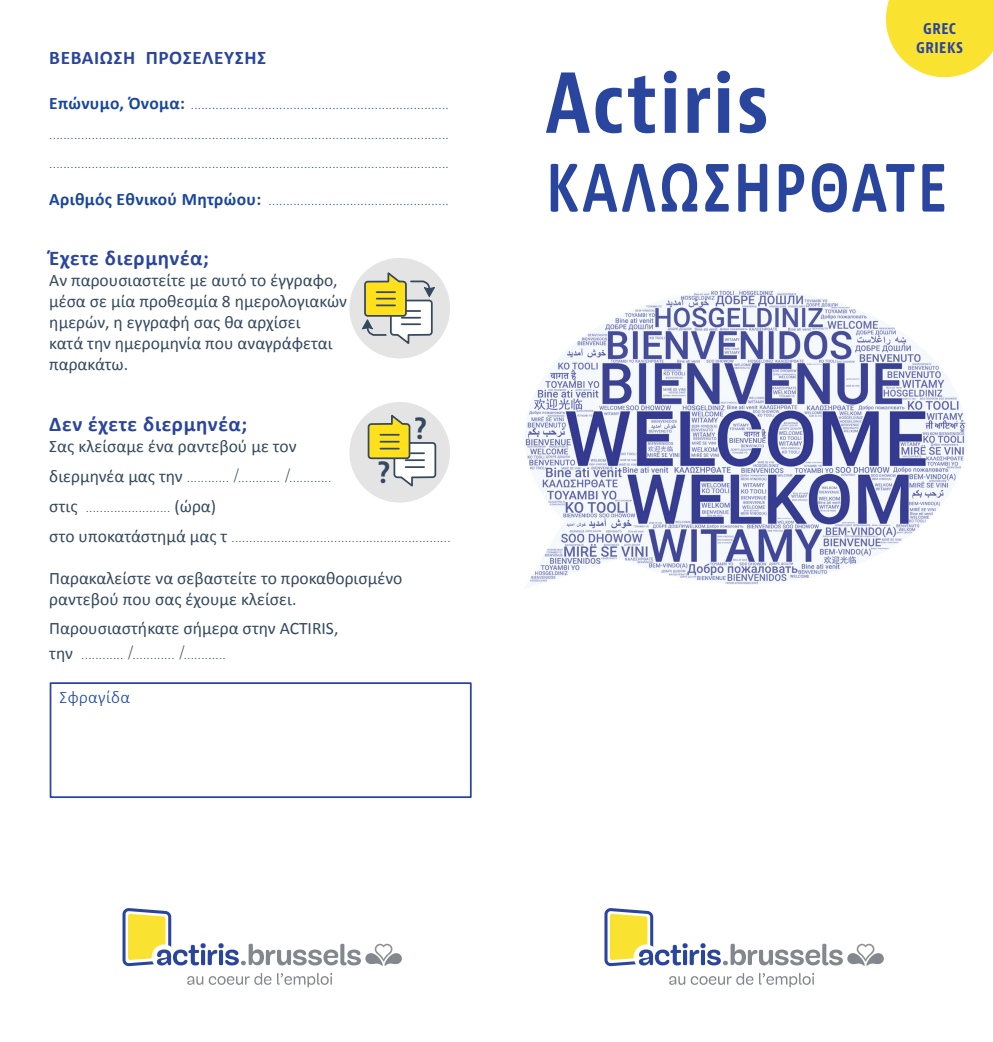
<style>
.page{position:relative;width:993px;height:1042px;background:#fff}
.page>*{position:absolute;margin:0;border:0;box-sizing:border-box;transform-origin:0 0}
.t1{font:700 condensed 80.15px "Bernina Sans";letter-spacing:.03em;color:#2a459d}
.t2{font:700 75.25px "Calibri";letter-spacing:.06em;color:#2a459d;scale:.78 1}
.t3{font:700 condensed 28.7px "Bernina Sans";color:#34495e}
.t4{font:700 21px "Calibri";letter-spacing:.03em;color:#2a459d}
.t5{font:700 19.25px "Calibri";letter-spacing:.03em;color:#2a459d}
.t6{font:300 condensed 17.5px "Bernina Sans";color:#18469d}
.t7{font:17.5px/21px "Calibri";color:#34495e}
.t8{font:300 condensed 17.5px "Bernina Sans";color:#34495e}
.t9{font:300 17.5px "Calibri";letter-spacing:.02em;color:#18469d}
.t10{font:700 condensed 15.75px "Bernina Sans";letter-spacing:.03em;color:#2a459d}
.s1{font-family:"Calibri";font-weight:700;font-stretch:normal}
.s2{font-family:"Calibri";font-weight:400;font-stretch:normal}
</style>
<div class="page">
<svg style="left:669px;top:973px;width:144px;height:14px"></svg>
<svg style="left:604px;top:908px;width:278px;height:58px"></svg>
<div style="left:349px;top:258px;width:101px;height:100px;background:#e5e4e5;border-radius:50%"></div>
<svg style="left:362px;top:270px;width:72px;height:76px"></svg>
<div style="left:349px;top:402px;width:101px;height:100px;background:#e5e4e5;border-radius:50%"></div>
<div style="left:394px;top:443px;width:41px;height:34px;background:#fff;border-radius:3px"></div>
<div style="left:393px;top:442px;width:43px;height:36px;border:2px solid #34495e;border-radius:3px"></div>
<svg style="left:399px;top:475px;width:14px;height:12px"></svg>
<div style="left:368px;top:424px;width:41px;height:34px;background:#ffe01a;border-radius:3px"></div>
<svg style="left:405px;top:452px;width:19px;height:16px"></svg>
<div style="left:367px;top:423px;width:43px;height:36px;border:2px solid #34495e;border-radius:3px"></div>
<svg style="left:390px;top:414px;width:15px;height:12px"></svg>
<svg style="left:380px;top:434px;width:19px;height:8px"></svg>
<svg style="left:380px;top:448px;width:19px;height:1px"></svg>
<div style="left:50px;top:682px;width:421px;height:116px;border:2px solid #2a459d"></div>
<svg style="left:187px;top:976px;width:16px;height:9px"></svg>
<svg style="left:209px;top:973px;width:62px;height:12px"></svg>
<svg style="left:277px;top:973px;width:55px;height:14px"></svg>
<svg style="left:122px;top:908px;width:279px;height:58px"></svg>
<img style="left:525px;top:290px;width:441px;height:297px">
<svg style="left:886px;top:0;width:106px;height:77px;background:#fae54c"></svg>
<p class="t5" style="left:49px;top:45px;width:218px">ΒΕΒΑΙΩΣΗ ΠΡΟΣΕΛΕΥΣΗΣ</p>
<p class="t6" style="left:49px;top:92px;width:401px"><span class="s1">Επώνυμο, Όνομα:</span> .........................................................................</p>
<p class="t6" style="left:49px;top:122px;width:401px">.................................................................................................................</p>
<p class="t6" style="left:49px;top:151px;width:401px">.................................................................................................................</p>
<p class="t6" style="left:49px;top:188px;width:401px"><span class="s1">Αριθμός Εθνικού Μητρώου:</span> ...................................................</p>
<p class="t4" style="left:49px;top:244px;width:161px">Έχετε διερμηνέα;</p>
<p class="t7" style="left:49px;top:270px;width:299px">Αν παρουσιαστείτε με αυτό το έγγραφο, μέσα σε μία προθεσμία 8 ημερολογιακών ημερών, η εγγραφή σας θα αρχίσει<br>κατά την ημερομηνία που αναγράφεται παρακάτω.</p>
<p class="t4" style="left:49px;top:411px;width:199px">Δεν έχετε διερμηνέα;</p>
<p class="t7" style="left:49px;top:436px;width:249px">Σας κλείσαμε ένα ραντεβού με τον</p>
<p class="t8" style="left:49px;top:465px;width:283px"><span class="s2">διερμηνέα μας την</span> ............ /............ /............</p>
<p class="t8" style="left:49px;top:495px;width:168px"><span class="s2">στις</span> ........................ <span class="s2">(ώρα)</span></p>
<p class="t8" style="left:49px;top:525px;width:402px"><span class="s2">στο υποκατάστημά μας τ</span> ..............................................................</p>
<p class="t7" style="left:49px;top:567px;width:354px">Παρακαλείστε να σεβαστείτε το προκαθορισμένο ραντεβού που σας έχουμε κλείσει.</p>
<p class="t7" style="left:49px;top:618px;width:290px">Παρουσιαστήκατε σήμερα στην ACTIRIS,</p>
<p class="t8" style="left:49px;top:642px;width:178px"><span class="s2">την</span> ............ /............ /............</p>
<p class="t3" style="left:414px;top:411px;width:14px">?</p>
<p class="t3" style="left:377px;top:455px;width:14px">?</p>
<p class="t9" style="left:60px;top:686px;width:72px">Σφραγίδα</p>
<p class="t10" style="left:922px;top:19px;width:35px">GREC</p>
<p class="t10" style="left:915px;top:37px;width:48px">GRIEKS</p>
<p class="t1" style="left:545px;top:55px;width:225px">Actiris</p>
<p class="t2" style="left:546px;top:138px;width:514px">ΚΑΛΩΣΗΡΘΑΤΕ</p>
</div>
